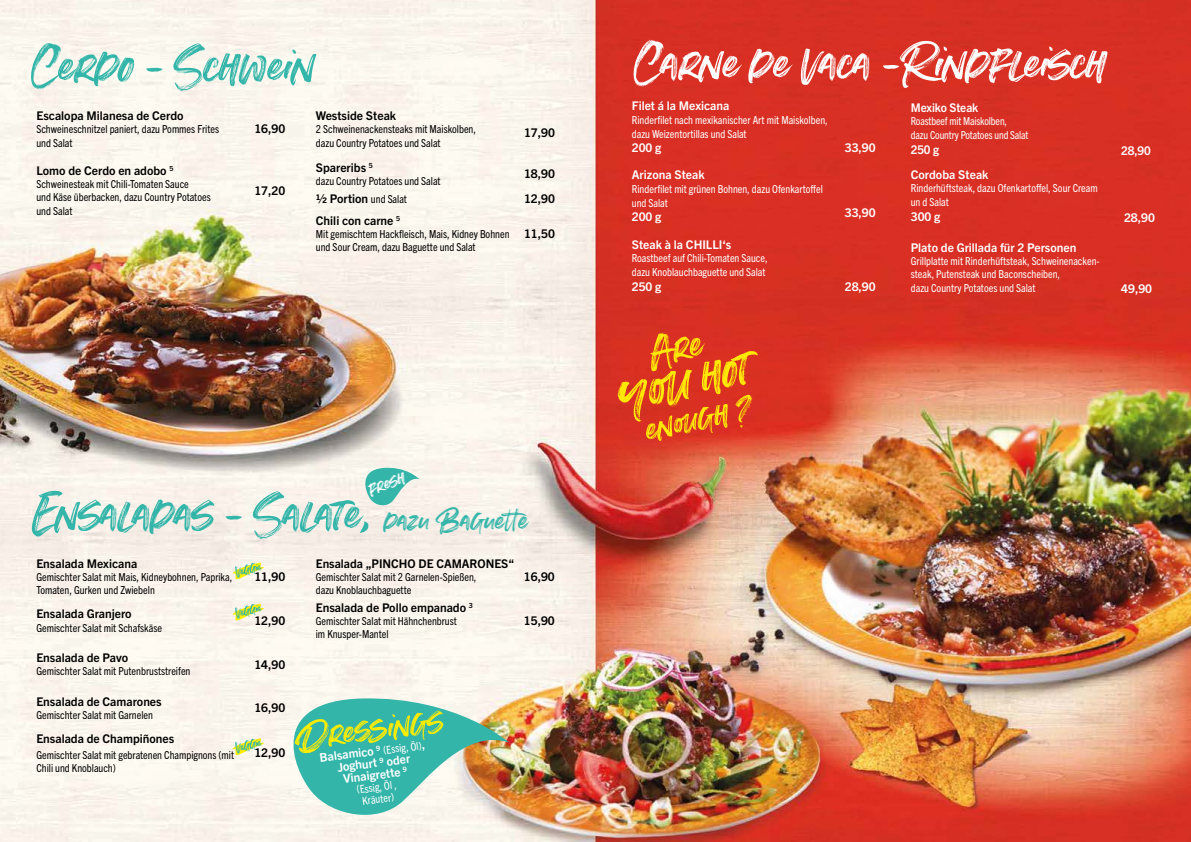
<style>
.page{position:relative;width:1191px;height:842px;background:#fff}
.page>*{position:absolute;margin:0;border:0;box-sizing:border-box;transform-origin:0 0}
.t1{font:71.2px "Summer Loving";color:#33b5a9}
.t2{font:71.2px "Summer Loving";color:#fff}
.t3{font:52px "Summer Loving";color:#ffed00}
.t4{font:27px "Summer Loving";color:#fff}
.t5{font:700 12px "Trade Gothic Next LT Pro";color:#000}
.t6{font:700 12px/12px "Trade Gothic Next LT Pro";color:#fff;text-align:center}
.t7{font:condensed 11px/13.2px "Trade Gothic Next LT Pro";color:#000}
.t8{font:condensed 11px/14.4px "Trade Gothic Next LT Pro";color:#fff}
.s1{font-weight:400;font-stretch:condensed;font-size:11px}
.s2{font-size:41px}
</style>
<div class="page">
<img style="left:0;top:0;width:1191px;height:842px">
<svg style="left:230px;top:561px;width:36px;height:21px"></svg>
<svg style="left:230px;top:603px;width:36px;height:20px"></svg>
<svg style="left:230px;top:696px;width:279px;height:128px"></svg>
<svg style="left:358px;top:466px;width:62px;height:42px;background:#99d4ca"></svg>
<svg style="left:618px;top:330px;width:145px;height:111px;background:#dd461f"></svg>
<h1 class="t1" style="left:32px;top:23px;width:283px">Cerdo - Schwein</h1>
<p class="t5" style="left:36px;top:107px;width:149px">Escalopa Milanesa de Cerdo</p>
<p class="t7" style="left:36px;top:122px;width:184px">Schweineschnitzel paniert, dazu Pommes Frites und Salat</p>
<p class="t5" style="left:254px;top:121px;width:32px">16,90</p>
<p class="t5" style="left:36px;top:162px;width:138px">Lomo de Cerdo en adobo <sup>5</sup></p>
<p class="t7" style="left:36px;top:177px;width:176px">Schweinesteak mit Chili-Tomaten Sauce<br>und Käse überbacken, dazu Country Potatoes und Salat</p>
<p class="t5" style="left:254px;top:182px;width:32px">17,20</p>
<p class="t5" style="left:316px;top:107px;width:82px">Westside Steak</p>
<p class="t7" style="left:316px;top:122px;width:162px">2 Schweinenackensteaks mit Maiskolben, dazu Country Potatoes und Salat</p>
<p class="t5" style="left:524px;top:124px;width:32px">17,90</p>
<p class="t5" style="left:316px;top:159px;width:59px">Spareribs <sup>5</sup></p>
<p class="t7" style="left:316px;top:173px;width:126px">dazu Country Potatoes und Salat</p>
<p class="t5" style="left:524px;top:165px;width:32px">18,90</p>
<p class="t5" style="left:316px;top:190px;width:92px">½ Portion <span class="s1">und Salat</span></p>
<p class="t5" style="left:524px;top:190px;width:32px">12,90</p>
<p class="t5" style="left:316px;top:212px;width:86px">Chili con carne <sup>5</sup></p>
<p class="t7" style="left:316px;top:226px;width:195px">Mit gemischtem Hackfleisch, Mais, Kidney Bohnen und Sour Cream, dazu Baguette und Salat</p>
<p class="t5" style="left:524px;top:225px;width:32px">11,50</p>
<h3 class="t4" style="left:363px;top:474px;width:39px;rotate:-20deg">fresh</h3>
<h1 class="t1" style="left:32px;top:471px;width:498px">Ensaladas - Salate, <span class="s2">dazu Baguette</span></h1>
<p class="t5" style="left:316px;top:555px;width:200px">Ensalada „PINCHO DE CAMARONES“</p>
<p class="t7" style="left:316px;top:570px;width:162px">Gemischter Salat mit 2 Garnelen-Spießen, dazu Knoblauchbaguette</p>
<p class="t5" style="left:524px;top:568px;width:32px">16,90</p>
<p class="t5" style="left:316px;top:599px;width:159px">Ensalada de Pollo empanado <sup>3</sup></p>
<p class="t7" style="left:316px;top:614px;width:143px">Gemischter Salat mit Hähnchenbrust im Knusper-Mantel</p>
<p class="t5" style="left:524px;top:612px;width:32px">15,90</p>
<p class="t5" style="left:36px;top:555px;width:102px">Ensalada Mexicana</p>
<p class="t7" style="left:36px;top:570px;width:197px">Gemischter Salat mit Mais, Kidneybohnen, Paprika,<br>Tomaten, Gurken und Zwiebeln</p>
<p class="t5" style="left:254px;top:568px;width:32px">11,90</p>
<p class="t5" style="left:36px;top:606px;width:97px">Ensalada Granjero</p>
<p class="t7" style="left:36px;top:620px;width:127px">Gemischter Salat mit Schafskäse</p>
<p class="t5" style="left:254px;top:612px;width:32px">12,90</p>
<p class="t5" style="left:36px;top:649px;width:93px">Ensalada de Pavo</p>
<p class="t7" style="left:36px;top:664px;width:156px">Gemischter Salat mit Putenbruststreifen</p>
<p class="t5" style="left:254px;top:656px;width:32px">14,90</p>
<p class="t5" style="left:36px;top:693px;width:127px">Ensalada de Camarones</p>
<p class="t7" style="left:36px;top:708px;width:118px">Gemischter Salat mit Garnelen</p>
<p class="t5" style="left:254px;top:700px;width:32px">16,90</p>
<h2 class="t3" style="left:293px;top:707px;width:148px;rotate:-7deg">Dress ings</h2>
<p class="t5" style="left:36px;top:730px;width:139px">Ensalada de Champiñones</p>
<p class="t7" style="left:36px;top:747px;width:199px">Gemischter Salat mit gebratenen Champignons (mit<br>Chili und Knoblauch)</p>
<p class="t5" style="left:254px;top:745px;width:32px">12,90</p>
<p class="t6" style="left:319px;top:751px;width:107px;rotate:-7deg">Balsamico <sup>9</sup> <span class="s1">(Essig, Öl)</span>,<br>Joghurt <sup>9</sup> oder<br>Vinaigrette <sup>9</sup></p>
<p class="t8" style="left:356px;top:783px;width:42px;line-height:12px;text-align:center;rotate:-7deg">(Essig, Öl ,<br>Kräuter)</p>
<h1 class="t2" style="left:635px;top:20px;width:472px">Carne de vaca -Rindfleisch</h1>
<p class="t6" style="left:910px;top:100px;width:69px">Mexiko Steak</p>
<p class="t8" style="left:910px;top:113px;width:119px">Roastbeef mit Maiskolben,<br>dazu Country Potatoes und Salat</p>
<p class="t6" style="left:910px;top:142px;width:30px">250 g</p>
<p class="t6" style="left:1121px;top:144px;width:31px">28,90</p>
<p class="t6" style="left:910px;top:167px;width:79px">Cordoba Steak</p>
<p class="t8" style="left:910px;top:180px;width:188px">Rinderhüftsteak, dazu Ofenkartoffel, Sour Cream un d Salat</p>
<p class="t6" style="left:910px;top:209px;width:31px">300 g</p>
<p class="t6" style="left:1124px;top:211px;width:32px">28,90</p>
<p class="t6" style="left:910px;top:241px;width:167px">Plato de Grillada für 2 Personen</p>
<p class="t8" style="left:910px;top:254px;width:190px;line-height:13.2px">Grillplatte mit Rinderhüftsteak, Schweinenacken&shy;steak, Putensteak und Baconscheiben,<br>dazu Country Potatoes und Salat</p>
<p class="t6" style="left:632px;top:99px;width:99px">Filet á la Mexicana</p>
<p class="t8" style="left:632px;top:112px;width:197px">Rinderfilet nach mexikanischer Art mit Maiskolben, dazu Weizentortillas und Salat</p>
<p class="t6" style="left:632px;top:141px;width:31px">200 g</p>
<p class="t6" style="left:844px;top:141px;width:32px">33,90</p>
<p class="t6" style="left:632px;top:168px;width:74px">Arizona Steak</p>
<p class="t8" style="left:632px;top:181px;width:192px">Rinderfilet mit grünen Bohnen, dazu Ofenkartoffel und Salat</p>
<p class="t6" style="left:632px;top:210px;width:31px">200 g</p>
<p class="t6" style="left:844px;top:206px;width:32px">33,90</p>
<p class="t6" style="left:632px;top:237px;width:101px">Steak à la CHILLI‘s</p>
<p class="t8" style="left:632px;top:250px;width:137px">Roastbeef auf Chili-Tomaten Sauce, dazu Knoblauchbaguette und Salat</p>
<p class="t6" style="left:632px;top:279px;width:31px">250 g</p>
<p class="t6" style="left:844px;top:279px;width:32px">28,90</p>
<p class="t6" style="left:1121px;top:282px;width:32px">49,90</p>
</div>
